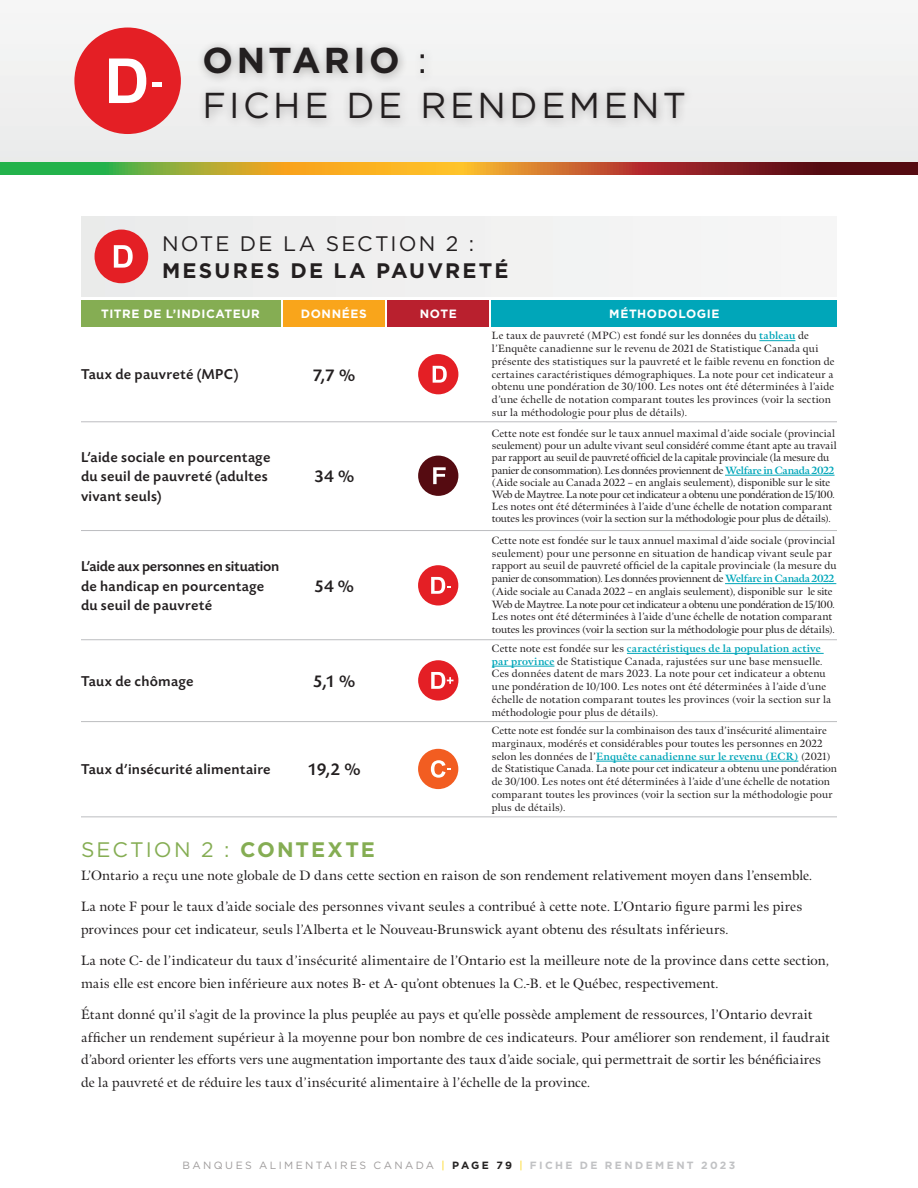
<style>
.page{position:relative;width:918px;height:1188px;background:#fff}
.page>*{position:absolute;margin:0;border:0;box-sizing:border-box;transform-origin:0 0}
.t1{font:36px/45px "Gotham";letter-spacing:.1em;color:#231f20}
.t2{font:700 21px "Gotham";letter-spacing:.105em;color:#231f20}
.t3{font:21px "Gotham";letter-spacing:.105em;color:#85ad53}
.t4{font:21px "Gotham";letter-spacing:.105em;color:#231f20}
.t5{font:500 18px "Today SB";color:#231f20}
.t6{font:500 15px/19.5px "Today SB";letter-spacing:.015em;color:#231f20}
.t7{font:13.5px/22.5px "Meno";letter-spacing:.015em;color:#231f20}
.t8{font:700 12px "Gotham";letter-spacing:.05em;color:#fff}
.t9{font:10.5px/12.8px "Meno";letter-spacing:.01em;color:#231f20}
.t10{font:10.5px "Gotham";letter-spacing:.225em;color:#9e9b9b}
.s1{font-weight:700}
.s2{font-weight:700;color:#00a6b9}
.s3{color:#fed304}
.s4{font-weight:700;color:#252323}
.s5{font-weight:700;color:#c1c2c4}
</style>
<div class="page">
<div style="left:0;top:0;width:918px;height:162px;background:#f0f0f0"></div>
<svg style="left:0;top:162px;width:918px;height:12px;background:#9f762b"></svg>
<div style="left:81px;top:216px;width:756px;height:81px;background:#f0f0f0"></div>
<div style="left:418px;top:660px;width:40px;height:41px;background:#e41f25;border-radius:50%"></div>
<svg style="left:431px;top:672px;width:22px;height:17px"></svg>
<div style="left:418px;top:749px;width:40px;height:40px;background:#f25d21;border-radius:50%"></div>
<svg style="left:431px;top:760px;width:19px;height:18px"></svg>
<div style="left:418px;top:565px;width:40px;height:40px;background:#e41f25;border-radius:50%"></div>
<svg style="left:431px;top:577px;width:20px;height:17px"></svg>
<div style="left:418px;top:354px;width:40px;height:40px;background:#e41f25;border-radius:50%"></div>
<svg style="left:433px;top:366px;width:14px;height:17px"></svg>
<hr style="left:81px;top:421px;width:756px;height:1px;background:#bcbdc0">
<hr style="left:81px;top:530px;width:756px;height:1px;background:#bcbdc0">
<hr style="left:81px;top:639px;width:756px;height:1px;background:#bcbdc0">
<hr style="left:81px;top:721px;width:756px;height:1px;background:#bcbdc0">
<hr style="left:81px;top:816px;width:756px;height:1px;background:#bcbdc0">
<div style="left:418px;top:456px;width:40px;height:40px;background:#550b11;border-radius:50%"></div>
<svg style="left:433px;top:467px;width:13px;height:17px"></svg>
<div style="left:196px;top:39px;width:499px;height:90px;background:#231f20;opacity:.35"></div>
<div style="left:74px;top:28px;width:107px;height:106px;background:#e41f25;border-radius:50%"></div>
<svg style="left:109px;top:59px;width:37px;height:44px"></svg>
<div style="left:152px;top:82px;width:10px;height:5px;background:#fff"></div>
<div style="left:95px;top:230px;width:53px;height:53px;background:#e41f25;border-radius:50%"></div>
<svg style="left:114px;top:245px;width:19px;height:23px"></svg>
<hr style="left:725px;top:475px;width:110px;height:1px;background:#00a6b9">
<hr style="left:725px;top:583px;width:111px;height:1px;background:#00a6b9">
<hr style="left:627px;top:653px;width:197px;height:1px;background:#00a6b9">
<hr style="left:492px;top:666px;width:62px;height:1px;background:#00a6b9">
<hr style="left:596px;top:761px;width:202px;height:1px;background:#00a6b9">
<div style="left:492px;top:300px;width:345px;height:27px;background:#00a6b9"></div>
<div style="left:81px;top:300px;width:199px;height:27px;background:#85ad53"></div>
<div style="left:283px;top:300px;width:102px;height:27px;background:#f9a51b"></div>
<div style="left:388px;top:300px;width:101px;height:27px;background:#b9202e"></div>
<hr style="left:759px;top:340px;width:36px;height:1px;background:#00a6b9">
<h1 class="t1" style="left:202px;top:37px;width:485px"><span class="s1">ONTARIO</span> :<br>FICHE DE RENDEMENT</h1>
<h2 class="t4" style="left:162px;top:231px;width:314px">NOTE DE LA SECTION 2 :</h2>
<h2 class="t2" style="left:162px;top:257px;width:348px">MESURES DE LA PAUVRETÉ</h2>
<p class="t8" style="left:101px;top:306px;width:160px">TITRE DE L’INDICATEUR</p>
<p class="t8" style="left:301px;top:306px;width:67px">DONNÉES</p>
<p class="t8" style="left:420px;top:306px;width:38px">NOTE</p>
<p class="t8" style="left:609px;top:306px;width:112px">MÉTHODOLOGIE</p>
<p class="t9" style="left:492px;top:329px;width:344px">Le taux de pauvreté (MPC) est fondé sur les données du <span class="s2">tableau</span> de l’Enquête canadienne sur le revenu de 2021 de Statistique Canada qui présente des statistiques sur la pauvreté et le faible revenu en fonction de certaines caractéristiques démographiques. La note pour cet indicateur a obtenu une pondération de 30/100. Les notes ont été déterminées à l’aide d’une échelle de notation comparant toutes les provinces (voir la section sur la méthodologie pour plus de détails).</p>
<h3 class="t6" style="left:81px;top:365px;width:159px">Taux de pauvreté (MPC)</h3>
<h3 class="t5" style="left:313px;top:365px;width:44px">7,7 %</h3>
<h3 class="t6" style="left:81px;top:448px;width:191px">L’aide sociale en pourcentage du seuil de pauvreté (adultes vivant seuls)</h3>
<h3 class="t6" style="left:81px;top:557px;width:200px">L’aide aux personnes en situation de handicap en pourcentage du seuil de pauvreté</h3>
<h3 class="t6" style="left:81px;top:672px;width:114px">Taux de chômage</h3>
<h3 class="t6" style="left:81px;top:760px;width:191px">Taux d’insécurité alimentaire</h3>
<h3 class="t5" style="left:314px;top:467px;width:42px">34 %</h3>
<h3 class="t5" style="left:314px;top:576px;width:42px">54 %</h3>
<h3 class="t5" style="left:313px;top:671px;width:44px">5,1 %</h3>
<h3 class="t5" style="left:308px;top:760px;width:54px">19,2 %</h3>
<p class="t9" style="left:492px;top:427px;width:346px;line-height:12.1px">Cette note est fondée sur le taux annuel maximal d’aide sociale (provincial seulement) pour un adulte vivant seul considéré comme étant apte au travail par rapport au seuil de pauvreté officiel de la capitale provinciale (la mesure du panier de consommation). Les données proviennent de <span class="s2">Welfare in Canada 2022 </span>(Aide sociale au Canada 2022 – en anglais seulement), disponible sur le site Web de Maytree. La note pour cet indicateur a obtenu une pondération de 15/100.<br>Les notes ont été déterminées à l’aide d’une échelle de notation comparant toutes les provinces (voir la section sur la méthodologie pour plus de détails).</p>
<p class="t9" style="left:492px;top:534px;width:346px">Cette note est fondée sur le taux annuel maximal d’aide sociale (provincial seulement) pour une personne en situation de handicap vivant seule par rapport au seuil de pauvreté officiel de la capitale provinciale (la mesure du panier de consommation). Les données proviennent de <span class="s2">Welfare in Canada 2022 </span>(Aide sociale au Canada 2022 – en anglais seulement), disponible sur le site Web de Maytree. La note pour cet indicateur a obtenu une pondération de 15/100.<br>Les notes ont été déterminées à l’aide d’une échelle de notation comparant toutes les provinces (voir la section sur la méthodologie pour plus de détails).</p>
<p class="t9" style="left:492px;top:642px;width:341px">Cette note est fondée sur les <span class="s2">caractéristiques de la population active par province</span> de Statistique Canada, rajustées sur une base mensuelle.<br>Ces données datent de mars 2023. La note pour cet indicateur a obtenu une pondération de 10/100. Les notes ont été déterminées à l’aide d’une échelle de notation comparant toutes les provinces (voir la section sur la méthodologie pour plus de détails).</p>
<p class="t9" style="left:492px;top:724px;width:347px">Cette note est fondée sur la combinaison des taux d’insécurité alimentaire marginaux, modérés et considérables pour toutes les personnes en 2022 selon les données de l’<span class="s2">Enquête canadienne sur le revenu (ECR)</span> (2021) de Statistique Canada. La note pour cet indicateur a obtenu une pondération de 30/100. Les notes ont été déterminées à l’aide d’une échelle de notation comparant toutes les provinces (voir la section sur la méthodologie pour plus de détails).</p>
<h2 class="t3" style="left:81px;top:837px;width:295px">SECTION 2 : <span class="s1">CONTEXTE</span></h2>
<p class="t7" style="left:81px;top:864px;width:733px">L’Ontario a reçu une note globale de D dans cette section en raison de son rendement relativement moyen dans l’ensemble.</p>
<p class="t7" style="left:81px;top:896px;width:723px">La note F pour le taux d’aide sociale des personnes vivant seules a contribué à cette note. L’Ontario figure parmi les pires provinces pour cet indicateur, seuls l’Alberta et le Nouveau-Brunswick ayant obtenu des résultats inférieurs.</p>
<p class="t7" style="left:81px;top:950px;width:749px">La note C- de l’indicateur du taux d’insécurité alimentaire de l’Ontario est la meilleure note de la province dans cette section, mais elle est encore bien inférieure aux notes B- et A- qu’ont obtenues la C.-B. et le Québec, respectivement.</p>
<p class="t7" style="left:81px;top:1004px;width:751px">Étant donné qu’il s’agit de la province la plus peuplée au pays et qu’elle possède amplement de ressources, l’Ontario devrait afficher un rendement supérieur à la moyenne pour bon nombre de ces indicateurs. Pour améliorer son rendement, il faudrait d’abord orienter les efforts vers une augmentation importante des taux d’aide sociale, qui permettrait de sortir les bénéficiaires de la pauvreté et de réduire les taux d’insécurité alimentaire à l’échelle de la province.</p>
<p class="t10" style="left:183px;top:1159px;width:554px">BANQUES ALIMENTAIRES CANADA <span class="s3">|</span> <span class="s4">PAGE 79</span> <span class="s3">|</span> <span class="s5">FICHE DE RENDEMENT 2023</span></p>
</div>
